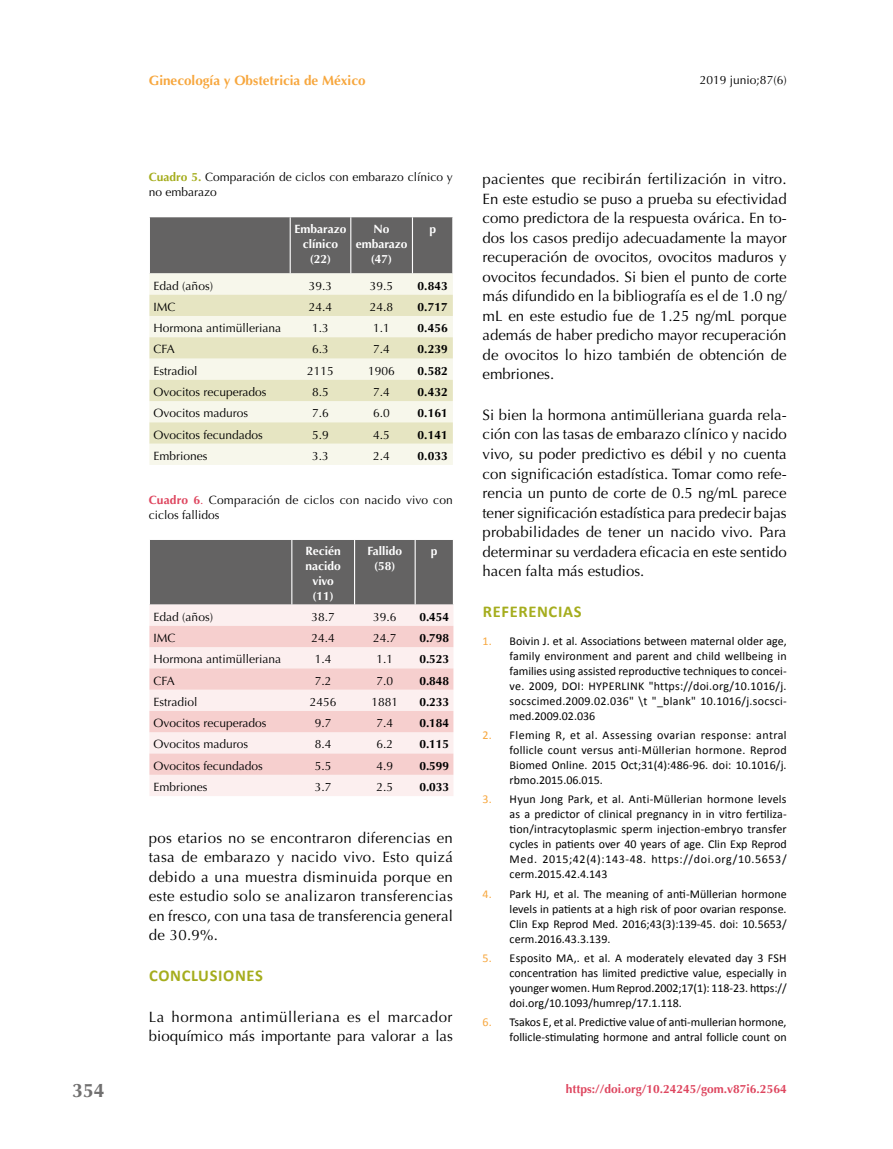
<style>
.page{position:relative;width:893px;height:1149px;background:#fff}
.page>*{position:absolute;margin:0;border:0;box-sizing:border-box;transform-origin:0 0}
.t1{font:700 19.5px "Optima";color:#706f6f}
.t2{font:700 16.5px "Calibri";letter-spacing:.04em;color:#a5ad1d}
.t3{font:15px/19.5px "Optima";color:#000;text-align:justify}
.t4{font:700 13.5px "Optima";color:#f7a73e}
.t5{font:12px/15px "Calibri";color:#000;text-align:justify}
.t6{font:12px/15px "Optima";color:#000}
.t7{font:700 12px "Optima";letter-spacing:-.005em;color:#000}
.t8{font:700 12px/15px "Optima";color:#fff;text-align:center}
.t9{font:700 12px "Optima";color:#de465f}
.s1{font-weight:700;color:#a5ad1d}
.s2{font-weight:700;color:#de465f}
.s3{color:#de465f}
.s4{color:#f7a73e}
</style>
<div class="page">
<div style="left:150px;top:217px;width:302px;height:56px;background:#646363"></div>
<div style="left:149px;top:273px;width:304px;height:192px;background:#f7f7eb"></div>
<svg style="left:149px;top:294px;width:304px;height:149px;background:#edecd3"></svg>
<hr style="left:290px;top:217px;width:1px;height:56px;background:#fff">
<hr style="left:350px;top:217px;width:1px;height:56px;background:#fff">
<hr style="left:412px;top:217px;width:1px;height:56px;background:#fff">
<div style="left:150px;top:540px;width:303px;height:64px;background:#646363"></div>
<div style="left:149px;top:604px;width:304px;height:191px;background:#fcefef"></div>
<svg style="left:149px;top:625px;width:304px;height:149px;fill:#f6cfce"></svg>
<hr style="left:291px;top:540px;width:1px;height:64px;background:#fff">
<hr style="left:354px;top:540px;width:1px;height:64px;background:#fff">
<hr style="left:415px;top:540px;width:1px;height:64px;background:#fff">
<h1 class="t1" style="left:72px;top:1079px;width:34px">354</h1>
<p class="t4" style="left:149px;top:73px;width:218px">Ginecología y Obstetricia de México</p>
<p class="t6" style="left:700px;top:72px;width:88px">2019 junio;87(6)</p>
<p class="t6" style="left:149px;top:170px;width:306px"><span class="s1">Cuadro 5.</span> Comparación de ciclos con embarazo clínico y no embarazo</p>
<p class="t8" style="left:295px;top:221px;width:53px">Embarazo clínico (22)</p>
<p class="t8" style="left:356px;top:221px;width:53px">No embarazo (47)</p>
<p class="t8" style="left:429px;top:221px;width:8px">p</p>
<p class="t6" style="left:154px;top:278px;width:61px">Edad (años)</p>
<p class="t6" style="left:309px;top:278px;width:25px">39.3</p>
<p class="t6" style="left:370px;top:278px;width:25px">39.5</p>
<p class="t7" style="left:418px;top:278px;width:32px">0.843</p>
<p class="t6" style="left:154px;top:299px;width:24px">IMC</p>
<p class="t6" style="left:309px;top:299px;width:25px">24.4</p>
<p class="t6" style="left:370px;top:299px;width:25px">24.8</p>
<p class="t7" style="left:418px;top:300px;width:32px">0.717</p>
<p class="t6" style="left:154px;top:320px;width:129px">Hormona antimülleriana</p>
<p class="t6" style="left:312px;top:320px;width:18px">1.3</p>
<p class="t6" style="left:373px;top:320px;width:18px">1.1</p>
<p class="t7" style="left:418px;top:321px;width:32px">0.456</p>
<p class="t6" style="left:154px;top:342px;width:23px">CFA</p>
<p class="t6" style="left:312px;top:342px;width:18px">6.3</p>
<p class="t6" style="left:373px;top:342px;width:18px">7.4</p>
<p class="t7" style="left:418px;top:342px;width:32px">0.239</p>
<p class="t6" style="left:154px;top:363px;width:45px">Estradiol</p>
<p class="t6" style="left:307px;top:363px;width:28px">2115</p>
<p class="t6" style="left:368px;top:363px;width:28px">1906</p>
<p class="t7" style="left:418px;top:363px;width:32px">0.582</p>
<p class="t6" style="left:154px;top:384px;width:115px">Ovocitos recuperados</p>
<p class="t6" style="left:312px;top:384px;width:18px">8.5</p>
<p class="t6" style="left:373px;top:384px;width:18px">7.4</p>
<p class="t7" style="left:418px;top:385px;width:32px">0.432</p>
<p class="t6" style="left:154px;top:406px;width:96px">Ovocitos maduros</p>
<p class="t6" style="left:312px;top:406px;width:18px">7.6</p>
<p class="t6" style="left:373px;top:406px;width:18px">6.0</p>
<p class="t7" style="left:418px;top:406px;width:32px">0.161</p>
<p class="t6" style="left:154px;top:427px;width:111px">Ovocitos fecundados</p>
<p class="t6" style="left:312px;top:427px;width:18px">5.9</p>
<p class="t6" style="left:373px;top:427px;width:18px">4.5</p>
<p class="t7" style="left:418px;top:427px;width:32px">0.141</p>
<p class="t6" style="left:154px;top:448px;width:56px">Embriones</p>
<p class="t6" style="left:312px;top:448px;width:18px">3.3</p>
<p class="t6" style="left:373px;top:448px;width:18px">2.4</p>
<p class="t7" style="left:418px;top:448px;width:32px">0.033</p>
<p class="t6" style="left:149px;top:492px;width:306px"><span class="s2">Cuadro 6</span><span class="s3">.</span> Comparación de ciclos con nacido vivo con ciclos fallidos</p>
<p class="t8" style="left:305px;top:543px;width:37px">Recién nacido vivo (11)</p>
<p class="t8" style="left:367px;top:543px;width:36px">Fallido (58)</p>
<p class="t8" style="left:431px;top:543px;width:8px">p</p>
<p class="t6" style="left:154px;top:609px;width:61px">Edad (años)</p>
<p class="t6" style="left:311px;top:609px;width:25px">38.7</p>
<p class="t6" style="left:373px;top:609px;width:25px">39.6</p>
<p class="t7" style="left:419px;top:609px;width:31px">0.454</p>
<p class="t6" style="left:154px;top:630px;width:24px">IMC</p>
<p class="t6" style="left:311px;top:630px;width:25px">24.4</p>
<p class="t6" style="left:373px;top:630px;width:25px">24.7</p>
<p class="t7" style="left:419px;top:630px;width:31px">0.798</p>
<p class="t6" style="left:154px;top:651px;width:129px">Hormona antimülleriana</p>
<p class="t6" style="left:315px;top:651px;width:18px">1.4</p>
<p class="t6" style="left:376px;top:651px;width:18px">1.1</p>
<p class="t7" style="left:419px;top:652px;width:31px">0.523</p>
<p class="t6" style="left:154px;top:673px;width:23px">CFA</p>
<p class="t6" style="left:315px;top:673px;width:18px">7.2</p>
<p class="t6" style="left:376px;top:673px;width:18px">7.0</p>
<p class="t7" style="left:419px;top:673px;width:31px">0.848</p>
<p class="t6" style="left:154px;top:694px;width:45px">Estradiol</p>
<p class="t6" style="left:310px;top:694px;width:28px">2456</p>
<p class="t6" style="left:371px;top:694px;width:28px">1881</p>
<p class="t7" style="left:419px;top:694px;width:31px">0.233</p>
<p class="t6" style="left:154px;top:715px;width:115px">Ovocitos recuperados</p>
<p class="t6" style="left:315px;top:715px;width:18px">9.7</p>
<p class="t6" style="left:376px;top:715px;width:18px">7.4</p>
<p class="t7" style="left:419px;top:716px;width:31px">0.184</p>
<p class="t6" style="left:154px;top:736px;width:96px">Ovocitos maduros</p>
<p class="t6" style="left:315px;top:736px;width:18px">8.4</p>
<p class="t6" style="left:376px;top:736px;width:18px">6.2</p>
<p class="t7" style="left:419px;top:737px;width:31px">0.115</p>
<p class="t6" style="left:154px;top:758px;width:111px">Ovocitos fecundados</p>
<p class="t6" style="left:315px;top:758px;width:18px">5.5</p>
<p class="t6" style="left:376px;top:758px;width:18px">4.9</p>
<p class="t7" style="left:419px;top:758px;width:31px">0.599</p>
<p class="t6" style="left:154px;top:779px;width:56px">Embriones</p>
<p class="t6" style="left:315px;top:779px;width:18px">3.7</p>
<p class="t6" style="left:376px;top:779px;width:18px">2.5</p>
<p class="t7" style="left:419px;top:779px;width:31px">0.033</p>
<p class="t3" style="left:149px;top:827px;width:306px">pos etarios no se encontraron diferencias en tasa de embarazo y nacido vivo. Esto quizá debido a una muestra disminuida porque en este estudio solo se analizaron transferencias en fresco, con una tasa de transferencia general de 30.9%.</p>
<h2 class="t2" style="left:149px;top:964px;width:115px">CONCLUSIONES</h2>
<p class="t3" style="left:149px;top:1006px;width:306px">La hormona antimülleriana es el marcador bioquímico más importante para valorar a las</p>
<p class="t3" style="left:483px;top:169px;width:306px">pacientes que recibirán fertilización in vitro.<br>En este estudio se puso a prueba su efectividad como predictora de la respuesta ovárica. En to&shy;dos los casos predijo adecuadamente la mayor recuperación de ovocitos, ovocitos maduros y ovocitos fecundados. Si bien el punto de corte más difundido en la bibliografía es el de 1.0 ng/ mL en este estudio fue de 1.25 ng/mL porque además de haber predicho mayor recuperación de ovocitos lo hizo también de obtención de embriones.</p>
<p class="t3" style="left:483px;top:405px;width:306px">Si bien la hormona antimülleriana guarda rela&shy;ción con las tasas de embarazo clínico y nacido vivo, su poder predictivo es débil y no cuenta con significación estadística. Tomar como refe&shy;rencia un punto de corte de 0.5 ng/mL parece tener significación estadística para predecir bajas probabilidades de tener un nacido vivo. Para determinar su verdadera eficacia en este sentido hacen falta más estudios.</p>
<h2 class="t2" style="left:483px;top:600px;width:100px">REFERENCIAS</h2>
<p class="t5" style="left:510px;top:632px;width:279px;text-indent:-27px"><span class="s4">1.</span> Boivin J. et al. Associations between maternal older age, family environment and parent and child wellbeing in families using assisted reproductive techniques to concei&shy;ve. 2009, DOI: HYPERLINK "https://doi.org/10.1016/j. socscimed.2009.02.036" \t "_blank" 10.1016/j.socsci&shy;med.2009.02.036</p>
<p class="t5" style="left:510px;top:726px;width:279px;text-indent:-27px"><span class="s4">2.</span> Fleming R, et al. Assessing ovarian response: antral follicle count versus anti-Müllerian hormone. Reprod Biomed Online. 2015 Oct;31(4):486-96. doi: 10.1016/j. rbmo.2015.06.015.</p>
<p class="t5" style="left:510px;top:791px;width:279px;text-indent:-27px"><span class="s4">3.</span> Hyun Jong Park, et al. Anti-Müllerian hormone levels as a predictor of clinical pregnancy in in vitro fertiliza&shy;tion/intracytoplasmic sperm injection-embryo transfer cycles in patients over 40 years of age. Clin Exp Reprod Med. 2015;42(4):143-48. https://doi.org/10.5653/ cerm.2015.42.4.143</p>
<p class="t5" style="left:510px;top:885px;width:279px;text-indent:-27px"><span class="s4">4.</span> Park HJ, et al. The meaning of anti-Müllerian hormone levels in patients at a high risk of poor ovarian response.<br>Clin Exp Reprod Med. 2016;43(3):139-45. doi: 10.5653/ cerm.2016.43.3.139.</p>
<p class="t5" style="left:510px;top:949px;width:279px;text-indent:-27px"><span class="s4">5.</span> Esposito MA,. et al. A moderately elevated day 3 FSH concentration has limited predictive value, especially in younger women. Hum Reprod.2002;17(1): 118-23. https:// doi.org/10.1093/humrep/17.1.118.</p>
<p class="t5" style="left:483px;top:1013px;width:306px;text-align:right"><span class="s4">6.</span> Tsakos E, et al. Predictive value of anti-mullerian hormone, follicle-stimulating hormone and antral follicle count on</p>
<p class="t9" style="left:566px;top:1081px;width:222px">https://doi.org/10.24245/gom.v87i6.2564</p>
</div>
